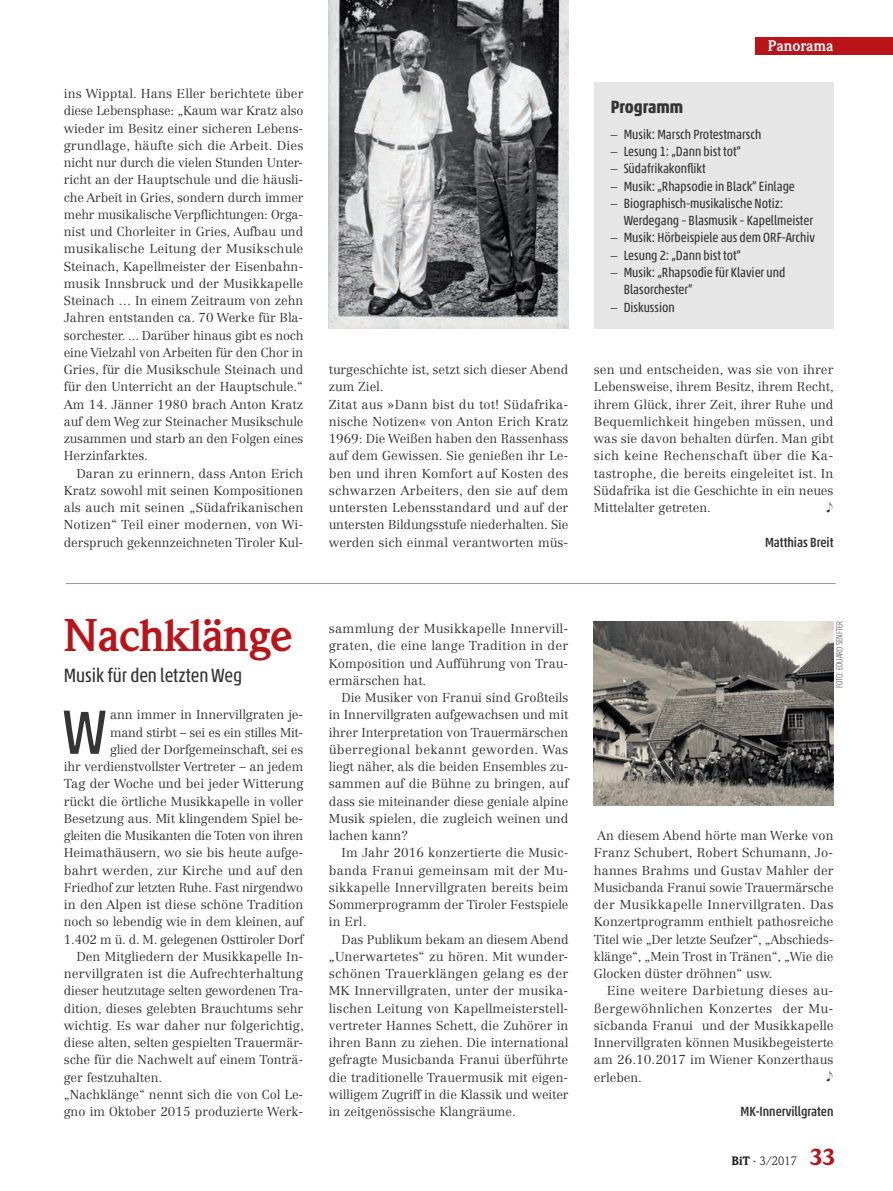
<style>
.page{position:relative;width:893px;height:1191px;background:#fff}
.page>*{position:absolute;margin:0;border:0;box-sizing:border-box;transform-origin:0 0}
.t1{font:condensed 63.45px "Akko Pro";color:#363536}
.t2{font:700 45px "Weidemann Std";letter-spacing:-.01em;color:#ba141b}
.t3{font:condensed 19.5px "Akko Pro";color:#363536}
.t4{font:700 condensed 18px "Akko Pro";color:#363536}
.t5{font:700 15px "Weidemann Std";color:#fff}
.t6{font:condensed 13.5px/17.2px "Akko Pro";color:#363536}
.t7{font:500 condensed 13.5px "Akko Pro";color:#363536}
.t8{font:300 12.75px/17.2px "Centennial LT Std";color:#363536;text-align:justify}
.t9{font:300 12.75px "Centennial LT Std";letter-spacing:-.02em;color:#363536}
.t10{font:12px "Weidemann Std";color:#231f20}
.t11{font:100 condensed 9px "Akko Pro";color:#363536}
.s1{font-family:"Centennial LT Std";font-weight:300;font-stretch:normal}
.s2{font-weight:900}
.s3{font-weight:900;font-size:22.5px;color:#ba141b}
</style>
<div class="page">
<div style="left:755px;top:37px;width:138px;height:17px;background:#ba141b"></div>
<img style="left:594px;top:621px;width:239px;height:184px">
<img style="left:329px;top:0;width:240px;height:328px">
<div style="left:594px;top:82px;width:239px;height:246px;background:#e6e6e6"></div>
<hr style="left:66px;top:583px;width:770px;height:1px;background:#939598">
<p class="t8" style="left:64px;top:85px;width:241px">ins Wipptal. Hans Eller berichtete über diese Lebensphase: „Kaum war Kratz also wieder im Besitz einer sicheren Lebens&shy;grundlage, häufte sich die Arbeit. Dies nicht nur durch die vielen Stunden Unter&shy;richt an der Hauptschule und die häusli&shy;che Arbeit in Gries, sondern durch immer mehr musikalische Verpflichtungen: Orga&shy;nist und Chorleiter in Gries, Aufbau und musikalische Leitung der Musikschule Steinach, Kapellmeister der Eisenbahn&shy;musik Innsbruck und der Musikkapelle Steinach … In einem Zeitraum von zehn Jahren entstanden ca. 70 Werke für Bla&shy;sorchester. ... Darüber hinaus gibt es noch eine Vielzahl von Arbeiten für den Chor in Gries, für die Musikschule Steinach und für den Unterricht an der Hauptschule.“ Am 14. Jänner 1980 brach Anton Kratz auf dem Weg zur Steinacher Musikschule zusammen und starb an den Folgen eines Herzinfarktes.</p>
<p class="t8" style="left:64px;top:464px;width:241px;text-indent:13px">Daran zu erinnern, dass Anton Erich Kratz sowohl mit seinen Kompositionen als auch mit seinen „Südafrikanischen Notizen“ Teil einer modernen, von Wi&shy;derspruch gekennzeichneten Tiroler Kul-</p>
<p class="t5" style="left:768px;top:37px;width:67px">Panorama</p>
<h3 class="t4" style="left:611px;top:96px;width:74px">Programm</h3>
<p class="t6" style="left:611px;top:126px;width:152px"><span class="s1">–</span> Musik: Marsch Protestmarsch</p>
<p class="t6" style="left:611px;top:143px;width:132px"><span class="s1">–</span> Lesung 1: „Dann bist tot“</p>
<p class="t6" style="left:611px;top:160px;width:96px"><span class="s1">–</span> Südafrikakonflikt</p>
<p class="t6" style="left:611px;top:177px;width:185px"><span class="s1">–</span> Musik: „Rhapsodie in Black“ Einlage</p>
<p class="t6" style="left:624px;top:195px;width:191px;text-indent:-13px"><span class="s1">–</span> Biographisch-musikalische Notiz:<br>Werdegang – Blasmusik – Kapellmeister</p>
<p class="t6" style="left:611px;top:229px;width:206px"><span class="s1">–</span> Musik: Hörbeispiele aus dem ORF-Archiv</p>
<p class="t6" style="left:611px;top:246px;width:132px"><span class="s1">–</span> Lesung 2: „Dann bist tot“</p>
<p class="t6" style="left:624px;top:264px;width:163px;text-indent:-13px"><span class="s1">–</span> Musik: „Rhapsodie für Klavier und<br>Blasorchester“</p>
<p class="t6" style="left:611px;top:298px;width:65px"><span class="s1">–</span> Diskussion</p>
<p class="t8" style="left:329px;top:361px;width:241px;text-align:left">turgeschichte ist, setzt sich dieser Abend zum Ziel.<br>Zitat aus »Dann bist du tot! Südafrika&shy;nische Notizen« von Anton Erich Kratz 1969: Die Weißen haben den Rassenhass auf dem Gewissen. Sie genießen ihr Le&shy;ben und ihren Komfort auf Kosten des schwarzen Arbeiters, den sie auf dem untersten Lebensstandard und auf der untersten Bildungsstufe niederhalten. Sie werden sich einmal verantworten müs-</p>
<p class="t8" style="left:594px;top:361px;width:241px">sen und entscheiden, was sie von ihrer Lebensweise, ihrem Besitz, ihrem Recht, ihrem Glück, ihrer Zeit, ihrer Ruhe und Bequemlichkeit hingeben müssen, und was sie davon behalten dürfen. Man gibt sich keine Rechenschaft über die Ka&shy;tastrophe, die bereits eingeleitet ist. In Südafrika ist die Geschichte in ein neues Mittelalter getreten.</p>
<p class="t7" style="left:765px;top:534px;width:70px">Matthias Breit</p>
<h2 class="t2" style="left:64px;top:609px;width:231px">Nachklänge</h2>
<h3 class="t3" style="left:64px;top:663px;width:180px">Musik für den letzten Weg</h3>
<h1 class="t1" style="left:62px;top:693px;width:46px">W</h1>
<p class="t8" style="left:110px;top:706px;width:195px">ann immer in Innervillgraten je-</p>
<p class="t8" style="left:110px;top:723px;width:195px">mand stirbt – sei es ein stilles Mit-</p>
<p class="t8" style="left:110px;top:740px;width:195px">glied der Dorfgemeinschaft, sei es</p>
<p class="t8" style="left:64px;top:758px;width:241px">ihr verdienstvollster Vertreter – an jedem</p>
<p class="t8" style="left:64px;top:775px;width:241px">Tag der Woche und bei jeder Witterung</p>
<p class="t8" style="left:64px;top:792px;width:241px">rückt die örtliche Musikkapelle in voller</p>
<p class="t8" style="left:64px;top:809px;width:241px">Besetzung aus. Mit klingendem Spiel be-</p>
<p class="t9" style="left:64px;top:828px;width:241px">gleiten die Musikanten die Toten von ihren</p>
<p class="t8" style="left:64px;top:844px;width:241px">Heimathäusern, wo sie bis heute aufge-</p>
<p class="t8" style="left:64px;top:861px;width:241px">bahrt werden, zur Kirche und auf den</p>
<p class="t9" style="left:64px;top:879px;width:241px">Friedhof zur letzten Ruhe. Fast nirgendwo</p>
<p class="t8" style="left:64px;top:896px;width:241px">in den Alpen ist diese schöne Tradition</p>
<p class="t8" style="left:64px;top:913px;width:241px">noch so lebendig wie in dem kleinen, auf</p>
<p class="t8" style="left:64px;top:930px;width:241px">1.402 m ü. d. M. gelegenen Osttiroler Dorf</p>
<p class="t8" style="left:77px;top:947px;width:228px">Den Mitgliedern der Musikkapelle In-</p>
<p class="t8" style="left:64px;top:965px;width:241px">nervillgraten ist die Aufrechterhaltung</p>
<p class="t8" style="left:64px;top:982px;width:241px">dieser heutzutage selten gewordenen Tra-</p>
<p class="t8" style="left:64px;top:999px;width:241px">dition, dieses gelebten Brauchtums sehr</p>
<p class="t8" style="left:64px;top:1016px;width:242px">wichtig. Es war daher nur folgerichtig,</p>
<p class="t8" style="left:64px;top:1034px;width:241px">diese alten, selten gespielten Trauermär-</p>
<p class="t8" style="left:64px;top:1051px;width:241px">sche für die Nachwelt auf einem Tonträ-</p>
<p class="t8" style="left:64px;top:1068px;width:100px">ger festzuhalten.</p>
<p class="t8" style="left:64px;top:1085px;width:241px">„Nachklänge“ nennt sich die von Col Le-</p>
<p class="t8" style="left:64px;top:1103px;width:241px">gno im Oktober 2015 produzierte Werk-</p>
<p class="t8" style="left:329px;top:620px;width:241px">sammlung der Musikkapelle Innervill&shy;graten, die eine lange Tradition in der Komposition und Aufführung von Trau&shy;ermärschen hat.</p>
<p class="t8" style="left:329px;top:689px;width:241px;text-indent:13px">Die Musiker von Franui sind Großteils in Innervillgraten aufgewachsen und mit ihrer Interpretation von Trauermärschen überregional bekannt geworden. Was liegt näher, als die beiden Ensembles zu&shy;sammen auf die Bühne zu bringen, auf dass sie miteinander diese geniale alpine Musik spielen, die zugleich weinen und lachen kann?</p>
<p class="t8" style="left:329px;top:844px;width:241px;text-indent:13px">Im Jahr 2016 konzertierte die Music&shy;banda Franui gemeinsam mit der Mu&shy;sikkapelle Innervillgraten bereits beim Sommerprogramm der Tiroler Festspiele in Erl.</p>
<p class="t8" style="left:329px;top:930px;width:241px;text-indent:13px">Das Publikum bekam an diesem Abend „Unerwartetes“ zu hören. Mit wunder&shy;schönen Trauerklängen gelang es der MK Innervillgraten, unter der musika&shy;lischen Leitung von Kapellmeisterstell&shy;vertreter Hannes Schett, die Zuhörer in ihren Bann zu ziehen. Die international gefragte Musicbanda Franui überführte die traditionelle Trauermusik mit eigen&shy;willigem Zugriff in die Klassik und weiter in zeitgenössische Klangräume.</p>
<p class="t11" style="left:834px;top:688px;width:69px;rotate:-90deg">FOTO: EDUARD SENFTER</p>
<p class="t8" style="left:594px;top:827px;width:241px">An diesem Abend hörte man Werke von Franz Schubert, Robert Schumann, Jo&shy;hannes Brahms und Gustav Mahler der Musicbanda Franui sowie Trauermärsche der Musikkapelle Innervillgraten. Das Konzertprogramm enthielt pathosreiche Titel wie „Der letzte Seufzer“, „Abschieds&shy;klänge“, „Mein Trost in Tränen“, „Wie die Glocken düster dröhnen“ usw.</p>
<p class="t8" style="left:594px;top:982px;width:241px;text-indent:13px">Eine weitere Darbietung dieses au&shy;ßergewöhnlichen Konzertes der Mu&shy;sicbanda Franui und der Musikkapelle Innervillgraten können Musikbegeisterte am 26.10.2017 im Wiener Konzerthaus erleben.</p>
<p class="t7" style="left:740px;top:1103px;width:94px">MK-Innervillgraten</p>
<p class="t10" style="left:732px;top:1153px;width:105px"><span class="s2">BiT</span> · 3/2017 <span class="s3">33</span></p>
</div>
